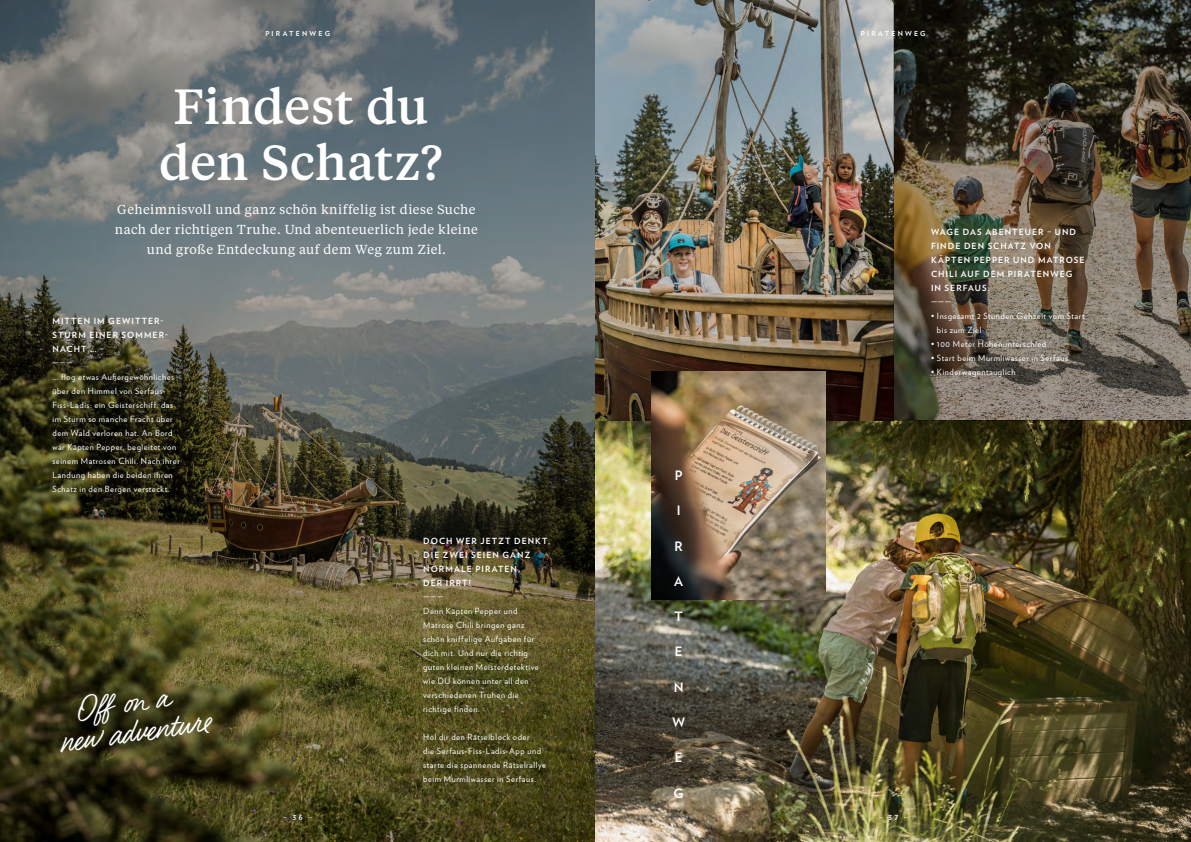
<style>
.page{position:relative;width:1191px;height:842px;background:#fff}
.page>*{position:absolute;margin:0;border:0;box-sizing:border-box;transform-origin:0 0}
.t1{font:500 49.1px/56px "Tiempos Text";color:#fff}
.t2{font:36.5px/29.9px "Felt That";color:#fff;text-align:center}
.t3{font:13px/20px "Tiempos Text";letter-spacing:.03em;color:#fff;text-align:center}
.t4{font:700 13px "Verlag";color:#fff}
.t5{font:8.5px/14px "Verlag";letter-spacing:.065em;color:#fff}
.t6{font:700 8.5px/14px "Verlag";letter-spacing:.12em;color:#fff}
.t7{font:700 6.9px "Verlag";letter-spacing:.32em;color:#fff}
</style>
<div class="page">
<img style="left:595px;top:421px;width:596px;height:421px">
<svg style="left:0;top:0;width:595px;height:842px;background:#5a5c4b"></svg>
<img style="left:893px;top:0;width:298px;height:421px">
<img style="left:595px;top:0;width:298px;height:421px">
<img style="left:651px;top:372px;width:174px;height:227px">
<p class="t7" style="left:265px;top:28px;width:66px">PIRATENWEG</p>
<h1 class="t1" style="left:159px;top:76px;width:285px">Findest du den Schatz?</h1>
<h3 class="t3" style="left:115px;top:199px;width:364px">Geheimnisvoll und ganz schön kniffelig ist diese Suche nach der richtigen Truhe. Und abenteuerlich jede kleine und große Entdeckung auf dem Weg zum Ziel.</h3>
<p class="t6" style="left:52px;top:313px;width:117px">MITTEN IM GEWITTER-<br>STURM EINER SOMMER-<br>NACHT …</p>
<p class="t5" style="left:52px;top:355px;width:129px">———<br>… flog etwas Außergewöhnliches über den Himmel von Serfaus-<br>Fiss-Ladis: ein Geisterschiff, das im Sturm so manche Fracht über dem Wald verloren hat. An Bord war Käpten Pepper, begleitet von seinem Matrosen Chili. Nach ihrer<br>Landung haben die beiden ihren<br>Schatz in den Bergen versteckt.</p>
<h2 class="t2" style="left:52px;top:697px;width:144px;rotate:-8deg">Off on a<br>new adventure</h2>
<p class="t7" style="left:283px;top:812px;width:30px">– 3 6 –</p>
<p class="t6" style="left:423px;top:533px;width:128px">DOCH WER JETZT DENKT,<br>DIE ZWEI SEIEN GANZ<br>NORMALE PIRATEN,<br>DER IRRT!</p>
<p class="t5" style="left:423px;top:589px;width:117px">———<br>Denn Käpten Pepper und<br>Matrose Chili bringen ganz schön kniffelige Aufgaben für dich mit. Und nur die richtig guten kleinen Meisterdetektive wie DU können unter all den verschiedenen Truhen die richtige finden.</p>
<p class="t5" style="left:423px;top:729px;width:124px">Hol dir den Rätselblock oder<br>die Serfaus-Fiss-Ladis-App und starte die spannende Rätselrallye beim Murmliwasser in Serfaus.</p>
<h3 class="t4" style="left:675px;top:465px;width:9px">P</h3>
<h3 class="t4" style="left:677px;top:500px;width:5px">I</h3>
<h3 class="t4" style="left:674px;top:536px;width:10px">R</h3>
<h3 class="t4" style="left:674px;top:571px;width:10px">A</h3>
<h3 class="t4" style="left:674px;top:606px;width:10px">T</h3>
<h3 class="t4" style="left:675px;top:641px;width:9px">E</h3>
<h3 class="t4" style="left:674px;top:677px;width:11px">N</h3>
<h3 class="t4" style="left:672px;top:712px;width:14px">W</h3>
<h3 class="t4" style="left:675px;top:747px;width:9px">E</h3>
<h3 class="t4" style="left:673px;top:783px;width:12px">G</h3>
<p class="t7" style="left:861px;top:28px;width:66px">PIRATENWEG</p>
<p class="t6" style="left:931px;top:224px;width:155px">WAGE DAS ABENTEUER – UND<br>FINDE DEN SCHATZ VON<br>KÄPTEN PEPPER UND MATROSE<br>CHILI AUF DEM PIRATENWEG<br>IN SERFAUS.</p>
<p class="t5" style="left:931px;top:294px;width:22px">———</p>
<p class="t5" style="left:937px;top:308px;width:149px;text-indent:-6px">• Insgesamt 2 Stunden Gehzeit vom Start bis zum Ziel</p>
<p class="t5" style="left:931px;top:336px;width:117px">• 100 Meter Höhenunterschied</p>
<p class="t5" style="left:931px;top:350px;width:138px">• Start beim Murmliwasser in Serfaus</p>
<p class="t5" style="left:931px;top:364px;width:86px">• Kinderwagentauglich</p>
<p class="t7" style="left:879px;top:812px;width:29px">– 3 7 –</p>
</div>
